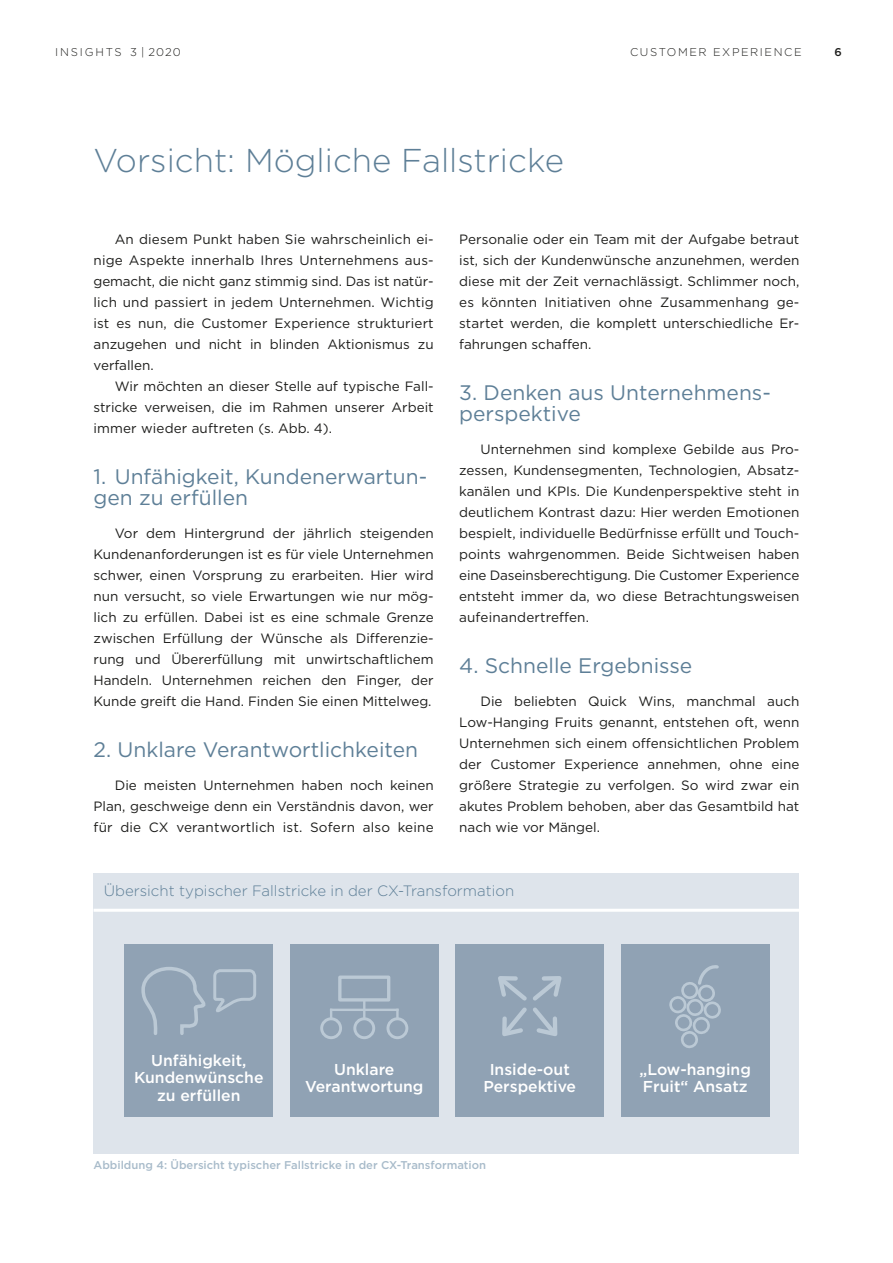
<style>
.page{position:relative;width:893px;height:1263px;background:#fff}
.page>*{position:absolute;margin:0;border:0;box-sizing:border-box;transform-origin:0 0}
.t1{font:300 33px "Gotham";color:#5e7f97}
.t2{font:21px/21px "Gotham";color:#5e7f97}
.t3{font:500 15.75px/17.2px "Gotham";color:#fff;text-align:center}
.t4{font:300 15px "Gotham";color:#5e7f97}
.t5{font:13.5px/21px "Gotham";color:#1d1d1b;text-align:justify}
.t6{font:500 11.25px "Gotham";color:#a8bbca}
.t7{font:300 11.25px "Gotham";letter-spacing:.14em;color:#1d1d1b}
.t8{font:300 11.25px "Gotham";letter-spacing:.16em;color:#1d1d1b}
.t9{font:500 11.25px "Gotham";color:#1d1d1b}
</style>
<div class="page">
<div style="left:94px;top:873px;width:705px;height:280px;background:#dee4eb"></div>
<hr style="left:94px;top:909px;width:705px;height:3px;background:#fff">
<div style="left:124px;top:945px;width:149px;height:172px;background:#90a2b4"></div>
<div style="left:290px;top:945px;width:149px;height:172px;background:#90a2b4"></div>
<div style="left:455px;top:945px;width:149px;height:172px;background:#90a2b4"></div>
<div style="left:621px;top:945px;width:149px;height:172px;background:#90a2b4"></div>
<svg style="left:141px;top:967px;width:115px;height:68px"></svg>
<div style="left:338px;top:975px;width:52px;height:26px;border:3px solid #bbc9d5"></div>
<div style="left:320px;top:1017px;width:22px;height:22px;border:3px solid #bbc9d5;border-radius:50%"></div>
<div style="left:353px;top:1017px;width:22px;height:22px;border:3px solid #bbc9d5;border-radius:50%"></div>
<div style="left:386px;top:1017px;width:22px;height:22px;border:3px solid #bbc9d5;border-radius:50%"></div>
<hr style="left:330px;top:1009px;width:69px;height:2px;background:#bbc9d5">
<svg style="left:330px;top:1011px;width:2px;height:9px"></svg>
<hr style="left:363px;top:1000px;width:2px;height:20px;background:#bbc9d5">
<svg style="left:396px;top:1011px;width:3px;height:9px"></svg>
<svg style="left:498px;top:976px;width:64px;height:60px"></svg>
<svg style="left:669px;top:965px;width:52px;height:83px"></svg>
<p class="t8" style="left:55px;top:46px;width:127px">INSIGHTS 3 | 2020</p>
<p class="t7" style="left:630px;top:46px;width:173px">Customer Experience</p>
<p class="t9" style="left:835px;top:46px;width:9px">6</p>
<h1 class="t1" style="left:94px;top:143px;width:472px">Vorsicht: Mögliche Fallstricke</h1>
<p class="t5" style="left:94px;top:229px;width:342px;text-indent:21px">An diesem Punkt haben Sie wahrscheinlich ei&shy;nige Aspekte innerhalb Ihres Unternehmens aus&shy;gemacht, die nicht ganz stimmig sind. Das ist natür&shy;lich und passiert in jedem Unternehmen. Wichtig ist es nun, die Customer Experience strukturiert anzugehen und nicht in blinden Aktionismus zu verfallen.</p>
<p class="t5" style="left:94px;top:376px;width:342px;text-indent:21px">Wir möchten an dieser Stelle auf typische Fall&shy;stricke verweisen, die im Rahmen unserer Arbeit immer wieder auftreten (s. Abb. 4).</p>
<h2 class="t2" style="left:94px;top:466px;width:330px">1. Unfähigkeit, Kundenerwartun&shy;gen zu erfüllen</h2>
<p class="t5" style="left:94px;top:523px;width:342px;text-indent:21px">Vor dem Hintergrund der jährlich steigenden Kundenanforderungen ist es für viele Unternehmen schwer, einen Vorsprung zu erarbeiten. Hier wird nun versucht, so viele Erwartungen wie nur mög&shy;lich zu erfüllen. Dabei ist es eine schmale Grenze zwischen Erfüllung der Wünsche als Differenzie&shy;rung und Übererfüllung mit unwirtschaftlichem Handeln. Unternehmen reichen den Finger, der Kunde greift die Hand. Finden Sie einen Mittelweg.</p>
<h2 class="t2" style="left:94px;top:739px;width:326px">2. Unklare Verantwortlichkeiten</h2>
<p class="t5" style="left:94px;top:775px;width:342px;text-indent:21px">Die meisten Unternehmen haben noch keinen Plan, geschweige denn ein Verständnis davon, wer für die CX verantwortlich ist. Sofern also keine</p>
<p class="t5" style="left:459px;top:229px;width:342px">Personalie oder ein Team mit der Aufgabe betraut ist, sich der Kundenwünsche anzunehmen, werden diese mit der Zeit vernachlässigt. Schlimmer noch, es könnten Initiativen ohne Zusammenhang ge&shy;startet werden, die komplett unterschiedliche Er&shy;fahrungen schaffen.</p>
<h2 class="t2" style="left:459px;top:382px;width:313px">3. Denken aus Unternehmens&shy;perspektive</h2>
<p class="t5" style="left:459px;top:439px;width:342px;text-indent:21px">Unternehmen sind komplexe Gebilde aus Pro&shy;zessen, Kundensegmenten, Technologien, Absatz&shy;kanälen und KPIs. Die Kundenperspektive steht in deutlichem Kontrast dazu: Hier werden Emotionen bespielt, individuelle Bedürfnisse erfüllt und Touch&shy;points wahrgenommen. Beide Sichtweisen haben eine Daseinsberechtigung. Die Customer Experience entsteht immer da, wo diese Betrachtungsweisen aufeinandertreffen.</p>
<h2 class="t2" style="left:459px;top:655px;width:235px">4. Schnelle Ergebnisse</h2>
<p class="t5" style="left:459px;top:691px;width:342px;text-indent:21px">Die beliebten Quick Wins, manchmal auch Low-Hanging Fruits genannt, entstehen oft, wenn Unternehmen sich einem offensichtlichen Problem der Customer Experience annehmen, ohne eine größere Strategie zu verfolgen. So wird zwar ein akutes Problem behoben, aber das Gesamtbild hat nach wie vor Mängel.</p>
<p class="t4" style="left:104px;top:883px;width:412px">Übersicht typischer Fallstricke in der CX-Transformation</p>
<p class="t3" style="left:134px;top:1051px;width:131px">Unfähigkeit,<br>Kundenwünsche zu erfüllen</p>
<p class="t3" style="left:305px;top:1060px;width:120px">Unklare<br>Verantwortung</p>
<p class="t3" style="left:483px;top:1060px;width:94px">Inside-out<br>Perspektive</p>
<p class="t3" style="left:639px;top:1060px;width:113px;text-align:left">„Low-hanging<br>Fruit“ Ansatz</p>
<p class="t6" style="left:94px;top:1158px;width:394px">Abbildung 4: Übersicht typischer Fallstricke in der CX-Transformation</p>
</div>
